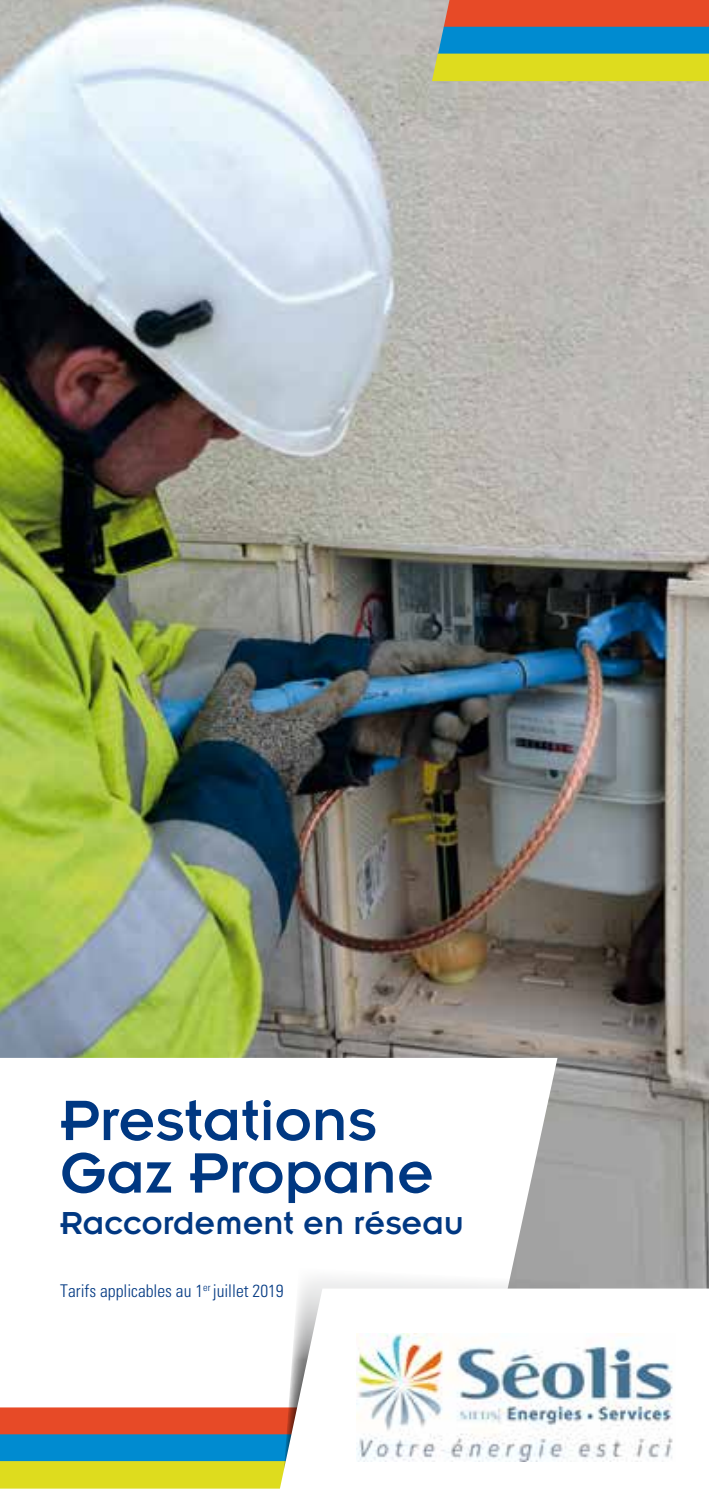
<style>
.page{position:relative;width:709px;height:1489px;background:#fff}
.page>*{position:absolute;margin:0;border:0;box-sizing:border-box;transform-origin:0 0}
.t1{font:62.5px/52.5px "Insignia";color:#003882}
.t2{font:35px "Insignia";color:#003882}
.t3{font:300 condensed 17.5px "Univers";color:#003882}
</style>
<div class="page">
<img style="left:0;top:0;width:709px;height:1288px">
<svg style="left:0;top:1057px;width:557px;height:231px"></svg>
<div style="left:0;top:1407px;width:309px;height:27px;background:#e74a27"></div>
<div style="left:0;top:1434px;width:303px;height:27px;background:#008bd0"></div>
<div style="left:0;top:1460px;width:292px;height:28px;background:#dedc1e"></div>
<svg style="left:277px;top:1267px;width:302px;height:195px"></svg>
<svg style="left:280px;top:1288px;width:429px;height:200px"></svg>
<div style="left:446px;top:0;width:263px;height:27px;background:#e74a27"></div>
<div style="left:441px;top:27px;width:268px;height:27px;background:#008bd0"></div>
<div style="left:435px;top:54px;width:274px;height:27px;background:#dedc1e"></div>
<img style="left:356px;top:1332px;width:319px;height:128px">
<h1 class="t1" style="left:60px;top:1094px;width:375px">Prestations<br>Gaz Propane</h1>
<h2 class="t2" style="left:60px;top:1204px;width:405px">Raccordement en réseau</h2>
<p class="t3" style="left:60px;top:1279px;width:225px">Tarifs applicables au 1<sup>er</sup> juillet 2019</p>
</div>
